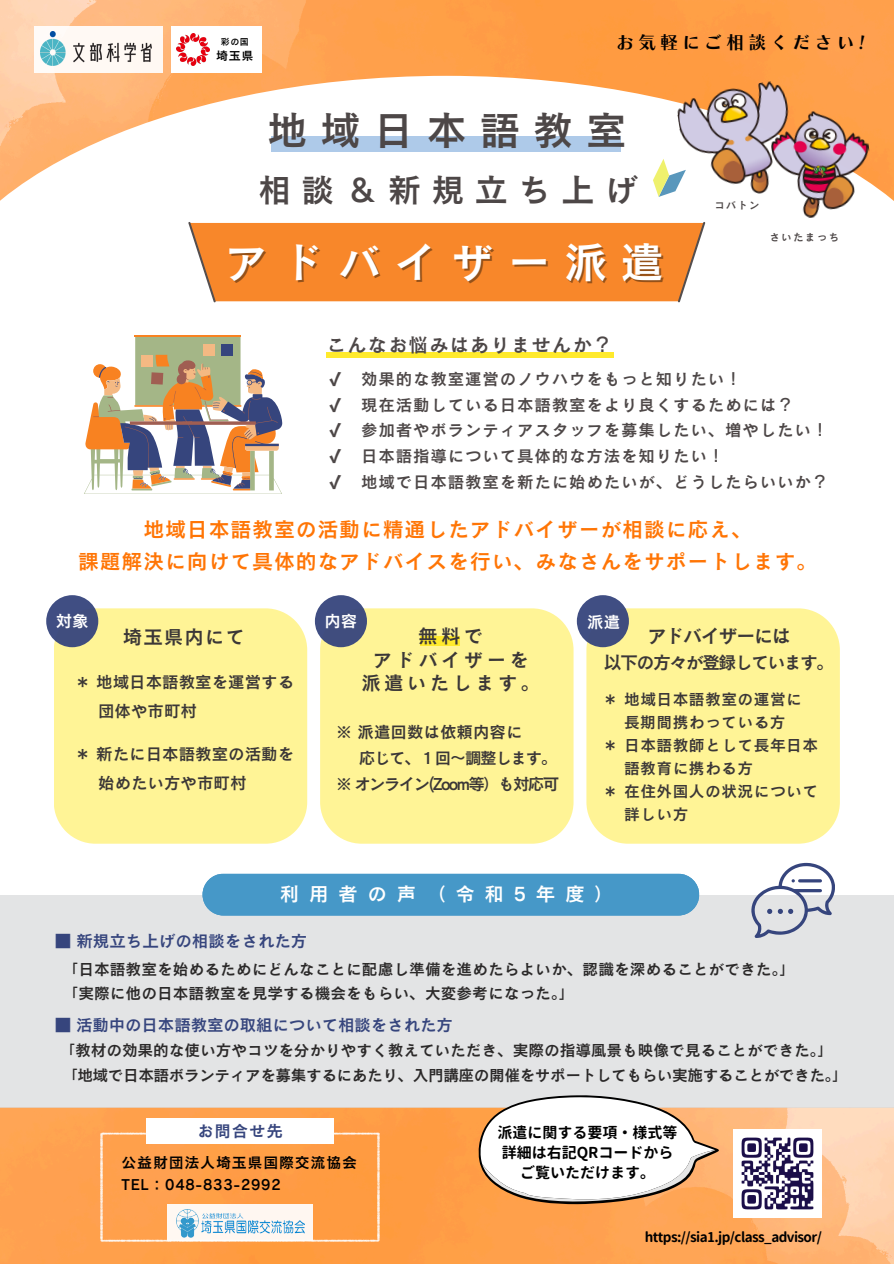
<style>
.page{position:relative;width:894px;height:1264px;background:#fff}
.page>*{position:absolute;margin:0;border:0;box-sizing:border-box;transform-origin:0 0}
.t1{font:43.5px "Canva Cezanne Pro N DB";letter-spacing:.3em;color:#fff}
.t2{font:40.5px "Canva Cezanne Pro N DB";letter-spacing:.31em;color:#4d4747}
.t3{font:33px "Canva Cezanne Pro N DB";letter-spacing:.31em;color:#4d4747}
.t4{font:21px/32.7px "Canva Cezanne Pro N DB";letter-spacing:.035em;color:#ff7505;text-align:center}
.t5{font:19.5px/23.7px "Canva Cezanne Pro N DB";letter-spacing:.17em;color:#3b3737;text-align:center}
.t6{font:19.5px "Canva Cezanne Pro N DB";letter-spacing:.05em;color:#4d4747}
.t7{font:19.5px "Canva Cezanne Pro N DB";letter-spacing:.5em;color:#fff}
.t8{font:19.5px "Canva Cezanne Pro N DB";letter-spacing:-.09em;color:#3b3737}
.t9{font:18px "Canva Cezanne Pro N DB";letter-spacing:-.09em;color:#3b3737}
.t10{font:18px "Canva Chiaro Std B";letter-spacing:.225em;color:#000}
.t11{font:16.5px "Canva Cezanne Pro N DB";letter-spacing:.05em;color:#4d4747}
.t12{font:16.5px/29.4px "Canva Cezanne Pro N DB";color:#3b3737}
.t13{font:16.5px "Canva Cezanne Pro N DB";letter-spacing:-.01em;color:#36457d}
.t14{font:16.5px "Canva Cezanne Pro N DB";letter-spacing:-.1em;color:#3b3737}
.t15{font:16.5px "Canva Cezanne Pro N DB";letter-spacing:-.08em;color:#3b3737}
.t16{font:16.5px "Canva Cezanne Pro N DB";color:#fff}
.t17{font:15.75px/24.5px "Canva Cezanne Pro N DB";letter-spacing:-.03em;color:#2b2929}
.t18{font:15.75px/24px "Canva Cezanne Pro N DB";letter-spacing:-.01em;color:#2b2929}
.t19{font:15.75px "Canva Cezanne Pro N DB";letter-spacing:.03em;color:#3b3737}
.t20{font:700 15px/20.2px "Gen Jyuu Gothic";color:#000;text-align:center}
.t21{font:15px/22.5px "Canva Cezanne Pro N DB";letter-spacing:.05em;color:#000}
.t22{font:700 13.5px "Gen Jyuu Gothic";letter-spacing:-.045em;color:#000}
.t23{font:12px "Canva Cezanne Pro N DB";color:#000}
.t24{font:10.5px "Canva Cezanne Pro N DB";letter-spacing:.13em;color:#4d4747}
.t25{font:9px "Canva Cezanne Pro N DB";color:#000}
.s1{font-family:"Wen Quan Yi Micro Hei"}
</style>
<div class="page">
<img style="left:0;top:0;width:893px;height:76px">
<img style="left:0;top:1107px;width:893px;height:156px">
<div style="left:0;top:895px;width:893px;height:212px;background:#e3e4e5"></div>
<div style="left:54px;top:608px;width:253px;height:235px;background:#fff496"></div>
<div style="left:320px;top:608px;width:253px;height:235px;background:#fff496"></div>
<div style="left:586px;top:608px;width:253px;height:235px;background:#fff496"></div>
<div style="left:420px;top:636px;width:40px;height:9px;background:#ffea2d"></div>
<svg style="left:0;top:76px;width:893px;height:282px"></svg>
<div style="left:271px;top:136px;width:349px;height:16px;background:#aecae9"></div>
<svg style="left:644px;top:155px;width:30px;height:50px"></svg>
<div style="left:202px;top:873px;width:496px;height:42px;background:#4698c8"></div>
<div style="left:46px;top:595px;width:52px;height:52px;background:#404d7e;border-radius:50%"></div>
<div style="left:315px;top:595px;width:52px;height:52px;background:#404d7e;border-radius:50%"></div>
<div style="left:576px;top:595px;width:52px;height:52px;background:#404e82;border-radius:50%"></div>
<div style="left:34px;top:27px;width:128px;height:46px;background:#fff9f4"></div>
<img style="left:40px;top:32px;width:112px;height:33px">
<img style="left:100px;top:1131px;width:279px;height:110px">
<div style="left:167px;top:1204px;width:146px;height:37px;background:#fff7f1"></div>
<img style="left:176px;top:1209px;width:128px;height:28px">
<hr style="left:134px;top:335px;width:107px;height:2px;background:#f88221">
<svg style="left:84px;top:337px;width:199px;height:157px"></svg>
<div style="left:326px;top:352px;width:288px;height:5px;background:#ffea2d"></div>
<svg style="left:188px;top:222px;width:516px;height:80px;background:#f78e38"></svg>
<svg style="left:751px;top:862px;width:83px;height:76px"></svg>
<img style="left:733px;top:1129px;width:88px;height:88px">
<svg style="left:478px;top:1095px;width:241px;height:109px"></svg>
<div style="left:146px;top:1117px;width:187px;height:26px;background:#fff"></div>
<img style="left:674px;top:69px;width:203px;height:166px">
<div style="left:170px;top:27px;width:91px;height:46px;background:#fff"></div>
<img style="left:176px;top:34px;width:33px;height:31px">
<h5 class="t25" style="left:221px;top:37px;width:29px">彩の国</h5>
<h4 class="t23" style="left:216px;top:49px;width:39px">埼玉県</h4>
<h4 class="t10" style="left:616px;top:33px;width:250px">お気軽にご相談ください!</h4>
<p class="t2" style="left:267px;top:109px;width:361px">地域日 本語教室</p>
<p class="t3" style="left:258px;top:173px;width:381px">相談＆新規立ち上げ</p>
<p class="t1" style="left:224px;top:239px;width:441px">アドバイザー派遣</p>
<h3 class="t24" style="left:714px;top:199px;width:47px">コバトン</h3>
<h4 class="t24" style="left:769px;top:232px;width:71px">さいたまっち</h4>
<h2 class="t6" style="left:326px;top:335px;width:287px">こんなお悩みはありませんか？</h2>
<h2 class="t11" style="left:326px;top:370px;width:416px"><span class="s1">✔</span> 効果的な教室運営のノウハウをもっと知りたい！</h2>
<h2 class="t11" style="left:326px;top:396px;width:468px"><span class="s1">✔</span> 現在活動している日本語教室をより良くするためには？</h2>
<h2 class="t11" style="left:326px;top:422px;width:503px"><span class="s1">✔</span> 参加者やボランティアスタッフを募集したい、増やしたい！</h2>
<h2 class="t11" style="left:326px;top:448px;width:399px"><span class="s1">✔</span> 日本語指導について具体的な方法を知りたい！</h2>
<h2 class="t11" style="left:326px;top:473px;width:503px"><span class="s1">✔</span> 地域で日本語教室を新たに始めたいが、どうしたらいいか？</h2>
<h4 class="t4" style="left:78px;top:512px;width:740px">地域日本語教室の活動に精通したアドバイザーが相談に応え、<br>課題解決に向けて具体的なアドバイスを行い、みなさんをサポートします。</h4>
<h4 class="t16" style="left:56px;top:613px;width:34px">対象</h4>
<h4 class="t5" style="left:123px;top:625px;width:123px">埼玉県内にて</h4>
<h6 class="t12" style="left:98px;top:667px;width:198px;text-indent:-24px">＊地域日本語教室を運営する団体や市町村</h6>
<p class="t12" style="left:98px;top:738px;width:198px;text-indent:-24px">＊新たに日本語教室の活動を始めたい方や市町村</p>
<h4 class="t16" style="left:324px;top:613px;width:34px">内容</h4>
<h4 class="t5" style="left:361px;top:624px;width:180px">無料で<br>アドバイザーを派遣いたします。</h4>
<h3 class="t12" style="left:336px;top:716px;width:188px">※ 派遣回数は依頼内容に</h3>
<h3 class="t15" style="left:359px;top:749px;width:200px">応じて、１回～調整します。</h3>
<h3 class="t14" style="left:336px;top:775px;width:225px">※ オンライン(Zoom等）も対応可</h3>
<h3 class="t16" style="left:587px;top:613px;width:34px">派遣</h3>
<h4 class="t8" style="left:647px;top:625px;width:145px">アドバイザーには</h4>
<h4 class="t9" style="left:603px;top:652px;width:232px">以下の方々が登録しています。</h4>
<h3 class="t19" style="left:602px;top:690px;width:201px">＊地域日本語教室の運営に</h3>
<h3 class="t19" style="left:624px;top:713px;width:161px">長期間携わっている方</h3>
<h3 class="t19" style="left:602px;top:737px;width:217px">＊日本語教師として長年日本</h3>
<h3 class="t19" style="left:624px;top:760px;width:129px">語教育に携わる方</h3>
<h3 class="t19" style="left:602px;top:783px;width:217px">＊在住外国人の状況について</h3>
<h3 class="t19" style="left:624px;top:806px;width:64px">詳しい方</h3>
<p class="t7" style="left:280px;top:883px;width:335px">利用 者の声（令和5年度）</p>
<p class="t13" style="left:55px;top:932px;width:252px">■ 新規立ち上げの相談をされた方</p>
<p class="t18" style="left:63px;top:957px;width:734px">「日本語教室を始めるためにどんなことに配慮し準備を進めたらよいか、認識を深めることができた。」「実際に他の日本語教室を見学する機会をもらい、大変参考になった。」</p>
<p class="t13" style="left:55px;top:1016px;width:397px">■ 活動中の日本語教室の取組について相談をされた方</p>
<p class="t17" style="left:59px;top:1037px;width:789px">「教材の効果的な使い方やコツを分かりやすく教えていただき、実際の指導風景も映像で見ることができた。」「地域で日本語ボランティアを募集するにあたり、入門講座の開催をサポートしてもらい実施することができた。」</p>
<h1 class="t13" style="left:197px;top:1122px;width:87px">お問合せ先</h1>
<p class="t21" style="left:121px;top:1150px;width:237px">公益財団法人埼玉県国際交流協会<br>TEL：048-833-2992</p>
<h6 class="t20" style="left:497px;top:1121px;width:181px">派遣に関する要項・様式等詳細は右記QRコードからご覧いただけます。</h6>
<h6 class="t22" style="left:644px;top:1226px;width:179px">https://sia1.jp/class_advisor/</h6>
</div>
